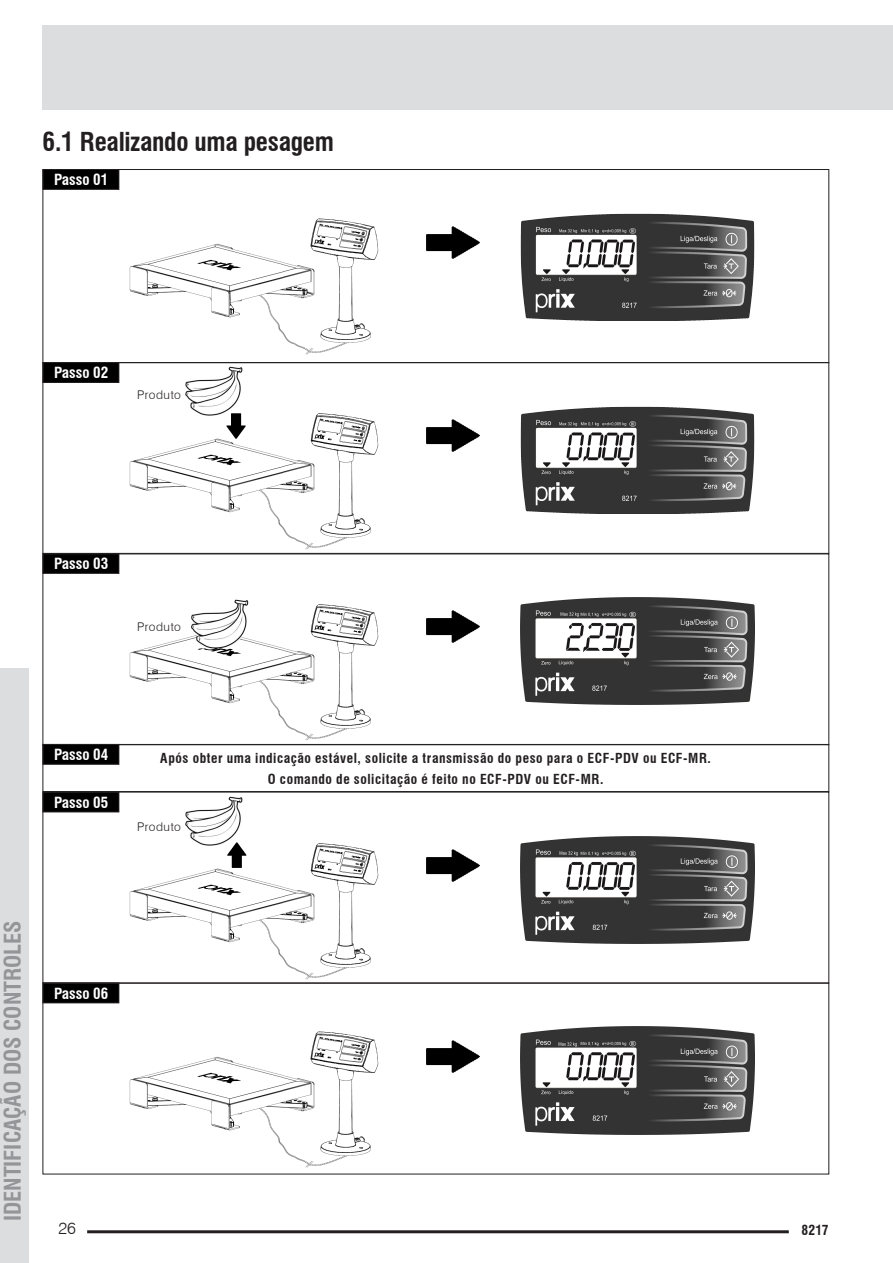
<style>
.page{position:relative;width:893px;height:1263px;background:#fff}
.page>*{position:absolute;margin:0;border:0;box-sizing:border-box;transform-origin:0 0}
.Subtítulo_-_Capítulo{font:700 condensed 25.5px "Swiss 721 BT";letter-spacing:-.01em;color:#231f20}
.t1{font:700 condensed 22.5px "Swiss 721 BT";color:#939598}
.t2{font:300 16.5px "Swiss 721 BT";color:#231f20}
.t3{font:700 condensed 15px "Swiss 721 BT";color:#fff}
.t4{font:700 condensed 13.5px "Swiss 721 BT";letter-spacing:.04em;color:#231f20}
.t5{font:300 12px "Swiss 721 BT";letter-spacing:.04em;color:#231f20}
</style>
<div class="page">
<div style="left:0;top:668px;width:29px;height:595px;background:#dcdddf"></div>
<hr style="left:87px;top:1230px;width:702px;height:3px;background:#231f20">
<div style="left:43px;top:26px;width:850px;height:84px;background:#dcdddf"></div>
<div style="left:43px;top:169px;width:76px;height:20px;background:#000"></div>
<div style="left:43px;top:169px;width:76px;height:21px;border:1px solid #231f20"></div>
<div style="left:43px;top:169px;width:786px;height:194px;border:1px solid #231f20"></div>
<img style="left:521px;top:213px;width:234px;height:108px">
<img style="left:129px;top:218px;width:250px;height:137px">
<img style="left:426px;top:226px;width:54px;height:33px">
<div style="left:43px;top:363px;width:76px;height:19px;background:#000"></div>
<div style="left:43px;top:362px;width:76px;height:21px;border:1px solid #231f20"></div>
<div style="left:43px;top:362px;width:786px;height:192px;border:1px solid #231f20"></div>
<img style="left:521px;top:406px;width:234px;height:108px">
<img style="left:129px;top:366px;width:250px;height:184px">
<img style="left:426px;top:420px;width:54px;height:32px">
<div style="left:43px;top:553px;width:76px;height:20px;background:#000"></div>
<div style="left:43px;top:553px;width:76px;height:21px;border:1px solid #231f20"></div>
<img style="left:129px;top:599px;width:250px;height:142px">
<img style="left:426px;top:610px;width:54px;height:33px">
<div style="left:43px;top:744px;width:76px;height:20px;background:#000"></div>
<div style="left:43px;top:744px;width:76px;height:21px;border:1px solid #231f20"></div>
<div style="left:43px;top:744px;width:786px;height:48px;border:1px solid #231f20"></div>
<div style="left:43px;top:792px;width:76px;height:20px;background:#000"></div>
<div style="left:43px;top:792px;width:76px;height:20px;border:1px solid #231f20"></div>
<img style="left:129px;top:796px;width:250px;height:184px">
<img style="left:426px;top:849px;width:54px;height:33px">
<div style="left:43px;top:983px;width:76px;height:20px;background:#000"></div>
<div style="left:43px;top:983px;width:76px;height:20px;border:1px solid #231f20"></div>
<div style="left:43px;top:983px;width:786px;height:191px;border:1px solid #231f20"></div>
<img style="left:129px;top:1031px;width:250px;height:137px">
<img style="left:426px;top:1040px;width:54px;height:33px">
<img style="left:521px;top:597px;width:234px;height:108px">
<img style="left:559px;top:611px;width:20px;height:6px">
<img style="left:521px;top:836px;width:234px;height:107px">
<img style="left:559px;top:850px;width:20px;height:5px">
<img style="left:521px;top:1027px;width:234px;height:107px">
<img style="left:558px;top:1041px;width:20px;height:5px">
<p class="Subtítulo_-_Capítulo" style="left:43px;top:127px;width:293px">6.1 Realizando uma pesagem</p>
<p class="t3" style="left:54px;top:171px;width:56px">Passo 01</p>
<p class="t3" style="left:54px;top:364px;width:56px">Passo 02</p>
<p class="t5" style="left:137px;top:388px;width:45px">Produto</p>
<p class="t3" style="left:54px;top:555px;width:56px">Passo 03</p>
<p class="t5" style="left:137px;top:619px;width:45px">Produto</p>
<p class="t3" style="left:54px;top:746px;width:56px">Passo 04</p>
<p class="t3" style="left:54px;top:793px;width:56px">Passo 05</p>
<p class="t4" style="left:160px;top:749px;width:552px">Após obter uma indicação estável, solicite a transmissão do peso para o ECF-PDV ou ECF-MR.</p>
<p class="t4" style="left:268px;top:771px;width:337px">O comando de solicitação é feito no ECF-PDV ou ECF-MR.</p>
<p class="t5" style="left:137px;top:820px;width:45px">Produto</p>
<h2 class="t1" style="left:-1px;top:1221px;width:302px;rotate:-90deg">IDENTIFICAÇÃO DOS CONTROLES</h2>
<p class="t3" style="left:54px;top:984px;width:56px">Passo 06</p>
<p class="t2" style="left:58px;top:1218px;width:19px">26</p>
<p class="t4" style="left:802px;top:1222px;width:28px">8217</p>
</div>
